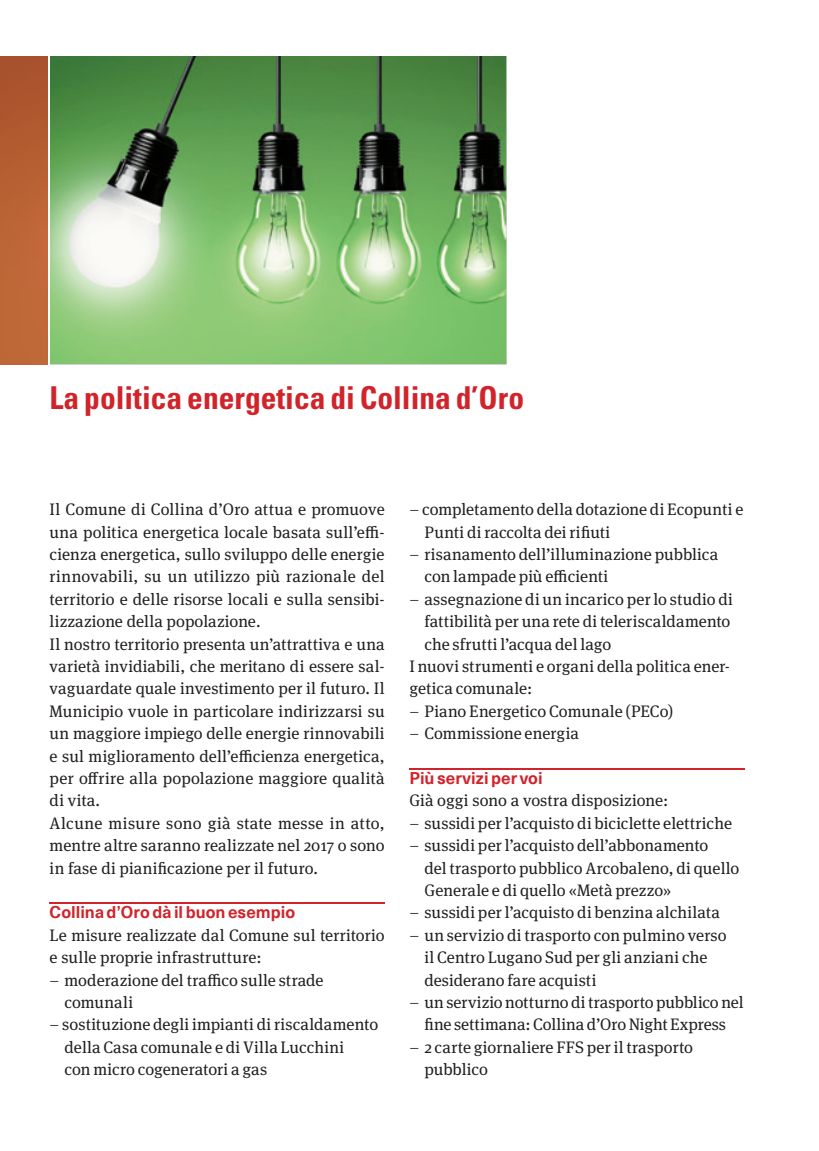
<style>
.page{position:relative;width:819px;height:1151px;background:#fff}
.page>*{position:absolute;margin:0;border:0;box-sizing:border-box;transform-origin:0 0}
.t1{font:700 condensed 31.5px "Univers";color:#d1232a}
.t2{font:16.62px/22.4px "Meta Serif Pro";letter-spacing:.005em;color:#231f20}
.t3{font:700 16.62px "Neue Haas Unica Pro";letter-spacing:.005em;color:#d1232a}
</style>
<div class="page">
<img style="left:50px;top:56px;width:456px;height:308px">
<img style="left:0;top:56px;width:48px;height:308px">
<hr style="left:50px;top:902px;width:334px;height:2px;background:#d1232a">
<hr style="left:409px;top:768px;width:335px;height:1px;background:#d1232a">
<h1 class="t1" style="left:50px;top:378px;width:476px">La politica energetica di Collina d’Oro</h1>
<p class="t2" style="left:50px;top:497px;width:336px">Il Comune di Collina d’Oro attua e promuove una politica energetica locale basata sull’effi&shy;cienza energetica, sullo sviluppo delle energie rinnovabili, su un utilizzo più razionale del territorio e delle risorse locali e sulla sensibi&shy;lizzazione della popolazione.<br>Il nostro territorio presenta un’attrattiva e una varietà invidiabili, che meritano di essere sal&shy;vaguardate quale investimento per il futuro. Il Municipio vuole in particolare indirizzarsi su un maggiore impiego delle energie rinnovabili e sul miglioramento dell’efficienza energetica, per offrire alla popolazione maggiore qualità di vita.<br>Alcune misure sono già state messe in atto, mentre altre saranno realizzate nel 2017 o sono in fase di pianificazione per il futuro.</p>
<p class="t3" style="left:50px;top:902px;width:247px">Collina d’Oro dà il buon esempio</p>
<p class="t2" style="left:50px;top:923px;width:336px">Le misure realizzate dal Comune sul territorio e sulle proprie infrastrutture:</p>
<p class="t2" style="left:64px;top:968px;width:260px;text-indent:-15px">– moderazione del traffico sulle strade comunali</p>
<p class="t2" style="left:64px;top:1012px;width:315px;text-indent:-15px">– sostituzione degli impianti di riscaldamento della Casa comunale e di Villa Lucchini<br>con micro cogeneratori a gas</p>
<p class="t2" style="left:424px;top:497px;width:320px;text-indent:-15px">– completamento della dotazione di Ecopunti e<br>Punti di raccolta dei rifiuti</p>
<p class="t2" style="left:424px;top:542px;width:295px;text-indent:-15px">– risanamento dell’illuminazione pubblica con lampade più efficienti</p>
<p class="t2" style="left:409px;top:587px;width:325px">– assegnazione di un incarico per lo studio di</p>
<p class="t2" style="left:424px;top:609px;width:307px">fattibilità per una rete di teleriscaldamento</p>
<p class="t2" style="left:424px;top:632px;width:188px">che sfrutti l’acqua del lago</p>
<p class="t2" style="left:409px;top:654px;width:322px">I nuovi strumenti e organi della politica ener-</p>
<p class="t2" style="left:409px;top:677px;width:124px">getica comunale:</p>
<p class="t2" style="left:409px;top:699px;width:265px">– Piano Energetico Comunale (PECo)</p>
<p class="t2" style="left:409px;top:721px;width:171px">– Commissione energia</p>
<p class="t3" style="left:409px;top:768px;width:135px">Più servizi per voi</p>
<p class="t2" style="left:409px;top:789px;width:260px">Già oggi sono a vostra disposizione:</p>
<p class="t2" style="left:409px;top:811px;width:324px">– sussidi per l’acquisto di biciclette elettriche</p>
<p class="t2" style="left:424px;top:833px;width:316px;text-indent:-15px">– sussidi per l’acquisto dell’abbonamento<br>del trasporto pubblico Arcobaleno, di quello<br>Generale e di quello «Metà prezzo»</p>
<p class="t2" style="left:409px;top:900px;width:312px">– sussidi per l’acquisto di benzina alchilata</p>
<p class="t2" style="left:424px;top:923px;width:304px;text-indent:-15px">– un servizio di trasporto con pulmino verso il Centro Lugano Sud per gli anziani che desiderano fare acquisti</p>
<p class="t2" style="left:409px;top:990px;width:335px;text-align:center">– un servizio notturno di trasporto pubblico nel fine settimana: Collina d’Oro Night Express</p>
<p class="t2" style="left:424px;top:1035px;width:270px;text-indent:-15px">– 2 carte giornaliere FFS per il trasporto pubblico</p>
</div>
